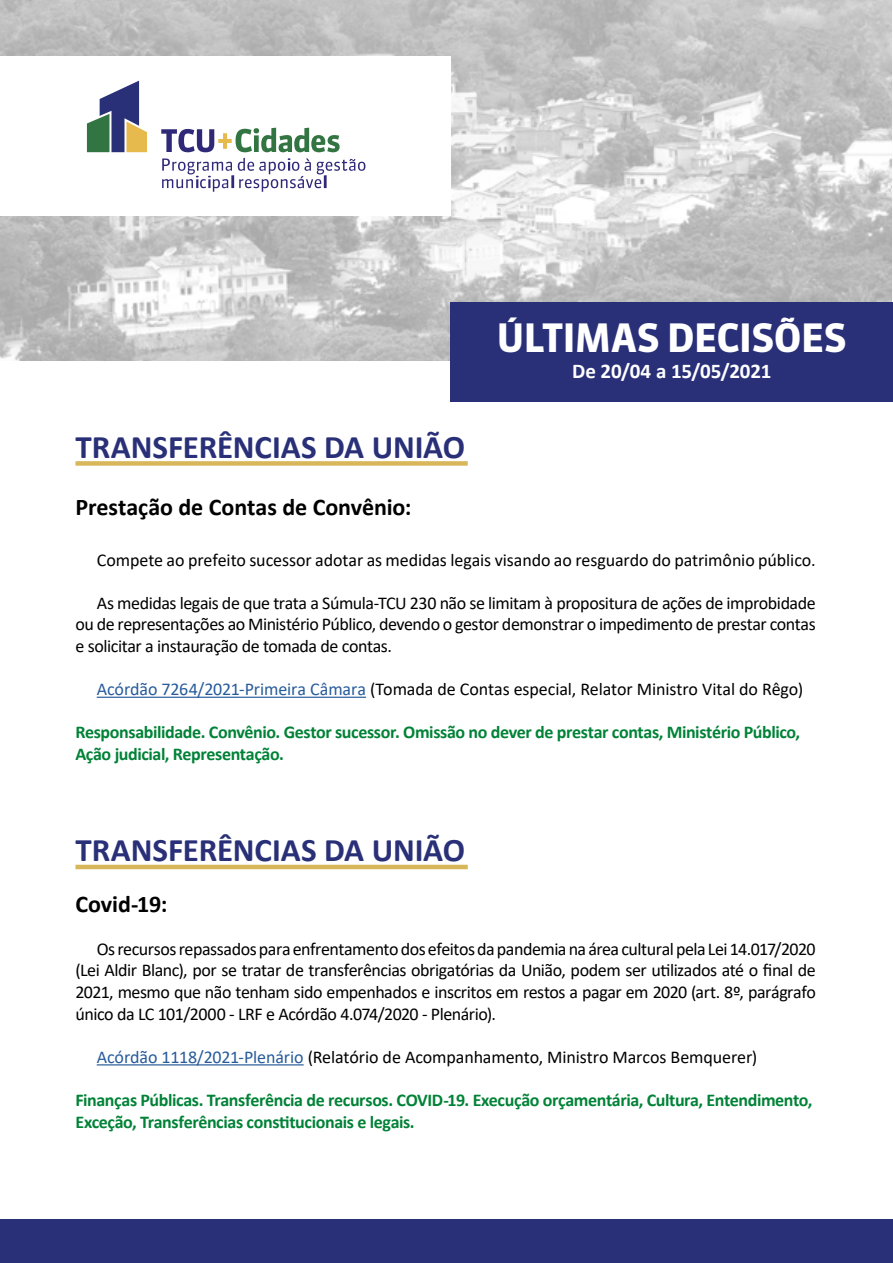
<style>
.page{position:relative;width:893px;height:1263px;background:#fff}
.page>*{position:absolute;margin:0;border:0;box-sizing:border-box;transform-origin:0 0}
.t1{font:700 39px "Sanuk TF";letter-spacing:-.025em;color:#fff}
.t2{font:700 33px "Calibri";letter-spacing:-.005em;color:#293078}
.t3{font:700 24px "Calibri";letter-spacing:-.005em;color:#000}
.t4{font:700 21px "Calibri";letter-spacing:-.005em;color:#fff}
.t5{font:18px/21.6px "Calibri";letter-spacing:-.01em;color:#000;text-align:justify}
.t6{font:700 18px/21.6px "Calibri";letter-spacing:-.02em;color:#008237}
.s1{color:#275b9b}
</style>
<div class="page">
<img style="left:0;top:0;width:892px;height:360px">
<div style="left:0;top:1220px;width:893px;height:43px;background:#293078"></div>
<hr style="left:97px;top:697px;width:269px;height:1px;background:#275b9b">
<hr style="left:97px;top:1064px;width:207px;height:1px;background:#275b9b">
<div style="left:450px;top:302px;width:443px;height:100px;background:#293078"></div>
<div style="left:0;top:56px;width:450px;height:160px;background:#fff"></div>
<svg style="left:161px;top:128px;width:179px;height:24px"></svg>
<svg style="left:86px;top:81px;width:61px;height:72px"></svg>
<svg style="left:162px;top:158px;width:203px;height:34px"></svg>
<div style="left:75px;top:461px;width:393px;height:5px;background:#d8b75a"></div>
<hr style="left:75px;top:865px;width:393px;height:4px;background:#d8b75a">
<h2 class="t2" style="left:75px;top:423px;width:391px">TRANSFERÊNCIAS DA UNIÃO</h2>
<h1 class="t1" style="left:496px;top:314px;width:352px">ÚLTIMAS DECISÕES</h1>
<p class="t4" style="left:572px;top:356px;width:201px">De 20/04 a 15/05/2021</p>
<h3 class="t3" style="left:75px;top:490px;width:337px">Prestação de Contas de Convênio:</h3>
<p class="t5" style="left:97px;top:550px;width:720px">Compete ao prefeito sucessor adotar as medidas legais visando ao resguardo do patrimônio público.</p>
<p class="t5" style="left:75px;top:593px;width:742px;text-indent:21px">As medidas legais de que trata a Súmula-TCU 230 não se limitam à propositura de ações de improbidade ou de representações ao Ministério Público, devendo o gestor demonstrar o impedimento de prestar contas e solicitar a instauração de tomada de contas.</p>
<p class="t5" style="left:97px;top:679px;width:708px"><span class="s1">Acórdão 7264/2021-Primeira Câmara</span> (Tomada de Contas especial, Relator Ministro Vital do Rêgo)</p>
<p class="t6" style="left:75px;top:723px;width:726px">Responsabilidade. Convênio. Gestor sucessor. Omissão no dever de prestar contas, Ministério Público,<br>Ação judicial, Representação.</p>
<h2 class="t2" style="left:75px;top:827px;width:391px">TRANSFERÊNCIAS DA UNIÃO</h2>
<h3 class="t3" style="left:75px;top:887px;width:94px">Covid-19:</h3>
<p class="t5" style="left:75px;top:939px;width:742px;text-indent:21px">Os recursos repassados para enfrentamento dos efeitos da pandemia na área cultural pela Lei 14.017/2020 (Lei Aldir Blanc), por se tratar de transferências obrigatórias da União, podem ser utilizados até o final de 2021, mesmo que não tenham sido empenhados e inscritos em restos a pagar em 2020 (art. 8º, parágrafo único da LC 101/2000 - LRF e Acórdão 4.074/2020 - Plenário).</p>
<p class="t5" style="left:97px;top:1047px;width:662px"><span class="s1">Acórdão 1118/2021-Plenário</span> (Relatório de Acompanhamento, Ministro Marcos Bemquerer)</p>
<p class="t6" style="left:75px;top:1090px;width:739px">Finanças Públicas. Transferência de recursos. COVID-19. Execução orçamentária, Cultura, Entendimento,<br>Exceção, Transferências constitucionais e legais.</p>
</div>
